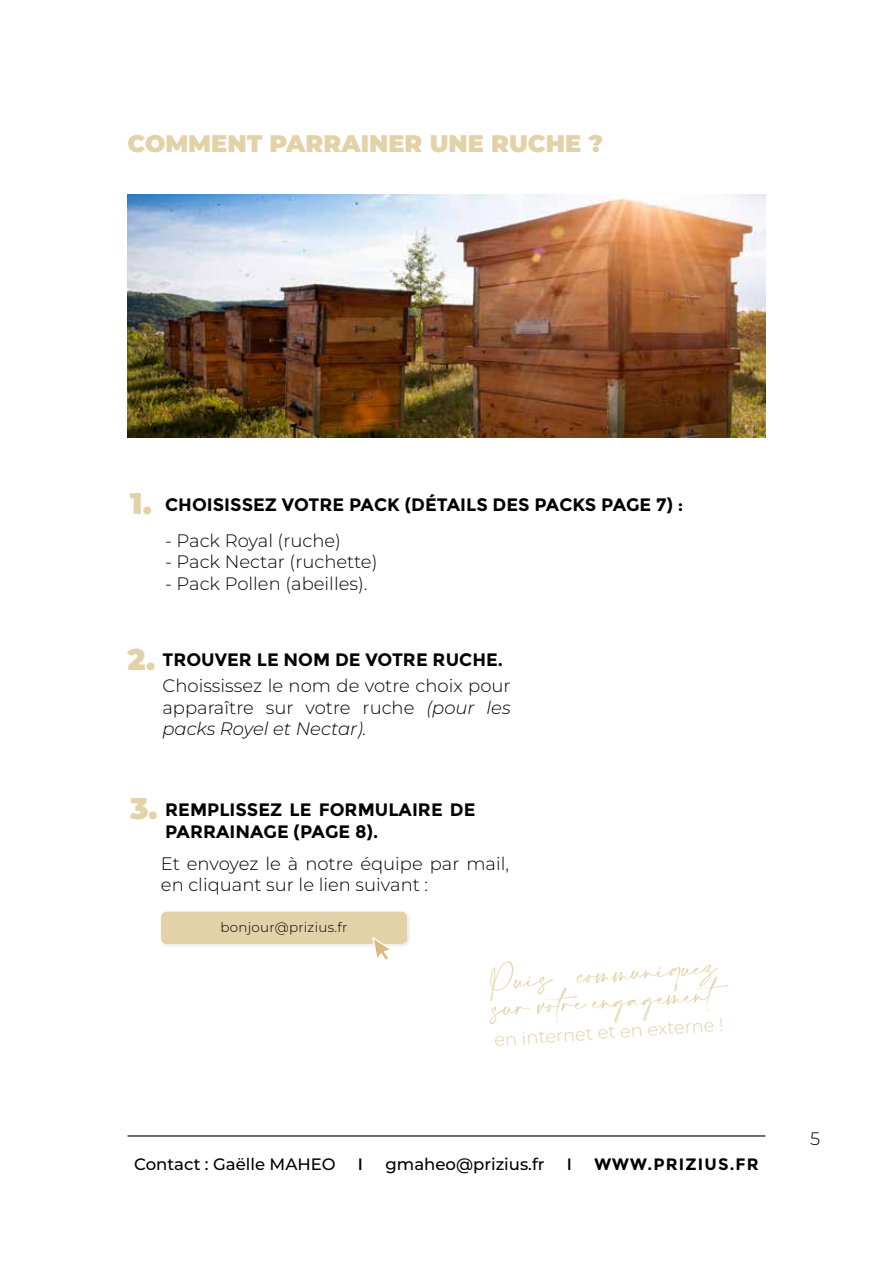
<style>
.page{position:relative;width:893px;height:1263px;background:#fff}
.page>*{position:absolute;margin:0;border:0;box-sizing:border-box;transform-origin:0 0}
.t1{font:900 30px "Montserrat";color:#e3d2a8}
.t2{font:900 24px "Montserrat";color:#e3d2a8}
.t3{font:19.5px/27px "Amalfi Coast";color:#e3d1a7}
.t4{font:300 18px/21.6px "Montserrat";color:#000;text-align:justify}
.t5{font:700 18px/21.6px "Montserrat";color:#000}
.t6{font:300 18px "Montserrat";color:#e3d1a7}
.t7{font:500 16.5px "Montserrat";color:#000}
.t8{font:700 16.5px "Montserrat";letter-spacing:.07em;color:#000}
.t9{font:16.5px "Montserrat";color:#000}
.t10{font:300 13.5px "Montserrat";letter-spacing:.02em;color:#000}
.s1{font-style:italic}
</style>
<div class="page">
<hr style="left:128px;top:1135px;width:637px;height:1px;background:#000">
<div style="left:159px;top:909px;width:253px;height:40px;background:#000;opacity:.1"></div>
<div style="left:161px;top:912px;width:246px;height:32px;background:#e3d1a7;border-radius:6px"></div>
<svg style="left:372px;top:936px;width:21px;height:24px"></svg>
<img style="left:128px;top:195px;width:637px;height:242px">
<h2 class="t2" style="left:128px;top:127px;width:477px">COMMENT PARRAINER UNE RUCHE ?</h2>
<h1 class="t1" style="left:130px;top:483px;width:23px">1.</h1>
<p class="t5" style="left:165px;top:493px;width:520px">CHOISISSEZ VOTRE PACK (DÉTAILS DES PACKS PAGE 7) :</p>
<p class="t4" style="left:165px;top:529px;width:177px">- Pack Royal (ruche)</p>
<p class="t4" style="left:165px;top:551px;width:214px">- Pack Nectar (ruchette)</p>
<p class="t4" style="left:165px;top:572px;width:204px">- Pack Pollen (abeilles).</p>
<h1 class="t1" style="left:128px;top:639px;width:29px">2.</h1>
<p class="t5" style="left:162px;top:649px;width:342px">TROUVER LE NOM DE VOTRE RUCHE.</p>
<p class="t4" style="left:162px;top:674px;width:350px">Choississez le nom de votre choix pour apparaître sur votre ruche <span class="s1">(pour les packs Royel et Nectar).</span></p>
<h1 class="t1" style="left:130px;top:789px;width:29px">3.</h1>
<p class="t5" style="left:165px;top:799px;width:312px">REMPLISSEZ LE FORMULAIRE DE<br>PARRAINAGE (PAGE 8).</p>
<p class="t4" style="left:161px;top:852px;width:350px">Et envoyez le à notre équipe par mail, en cliquant sur le lien suivant :</p>
<p class="t10" style="left:220px;top:919px;width:129px">bonjour@prizius.fr</p>
<p class="t3" style="left:489px;top:969px;width:64px;rotate:-4deg">Puis</p>
<p class="t3" style="left:489px;top:969px;width:229px;text-indent:87px;rotate:-4deg">communiquez sur votre engagement</p>
<p class="t6" style="left:494px;top:1028px;width:231px;rotate:-4deg">en internet et en externe !</p>
<p class="t7" style="left:134px;top:1153px;width:203px">Contact : Gaëlle MAHEO</p>
<p class="t9" style="left:358px;top:1155px;width:7px">I</p>
<p class="t7" style="left:386px;top:1153px;width:161px">gmaheo@prizius.fr</p>
<p class="t9" style="left:567px;top:1155px;width:7px">I</p>
<p class="t8" style="left:594px;top:1154px;width:166px">WWW.PRIZIUS.FR</p>
<p class="t4" style="left:810px;top:1127px;width:12px">5</p>
</div>
